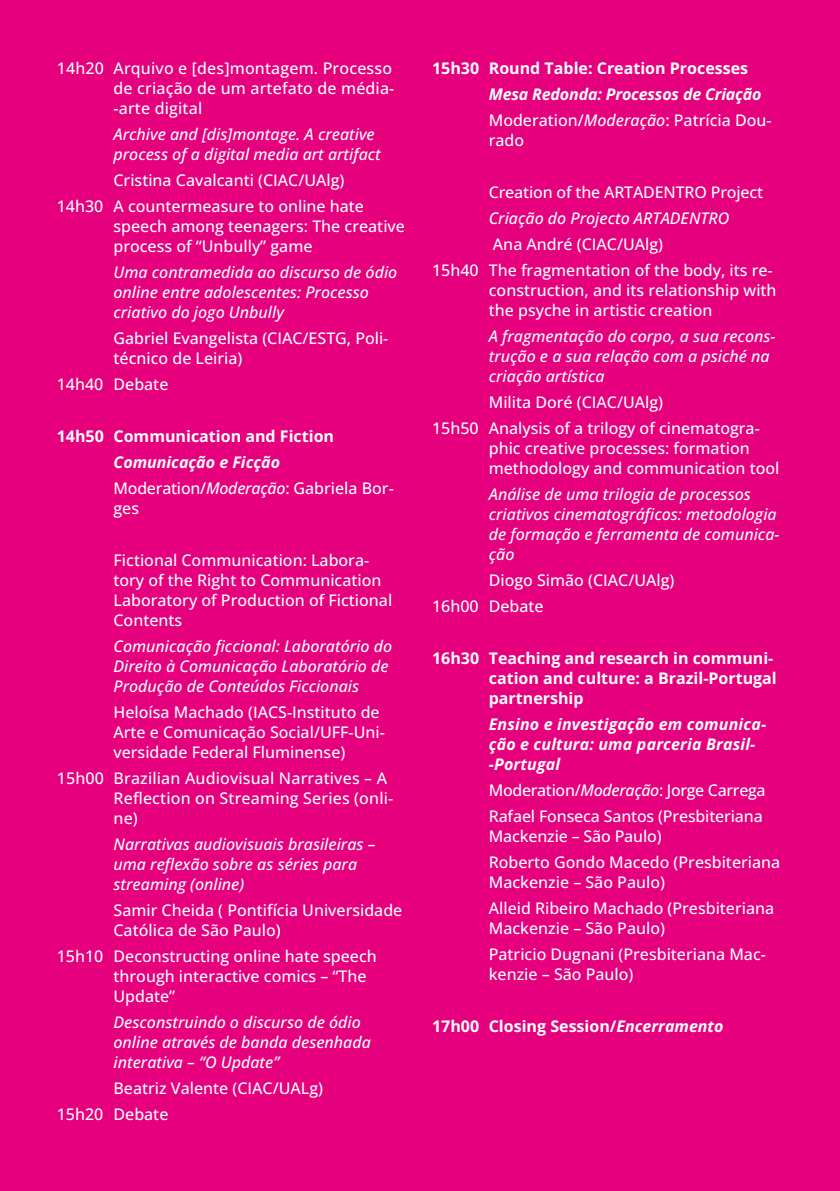
<style>
.page{position:relative;width:840px;height:1191px;background:#fff}
.page>*{position:absolute;margin:0;border:0;box-sizing:border-box;transform-origin:0 0}
.t1{font:500 16px/20px "Open Sans";color:#fff}
.t2{font:italic 500 16px/20px "Open Sans";color:#fff}
.t3{font:700 16px/20px "Open Sans";color:#fff}
.t4{font:italic 700 16px/20px "Open Sans";letter-spacing:.01em;color:#fff}
.t5{font:italic 700 16px/26px "Open Sans";letter-spacing:-.01em;color:#fff}
.s1{font-weight:700;font-style:italic}
.s2{font-style:italic}
.s3{font-weight:500;font-style:normal}
.s4{font-weight:500}
</style>
<div class="page">
<div style="left:0;top:0;width:839px;height:1191px;background:#e6007d"></div>
<p class="t1" style="left:113px;top:58px;width:282px;text-indent:-57px">14h20 Arquivo e [des]montagem. Processo de criação de um artefato de média--arte digital</p>
<p class="t2" style="left:113px;top:124px;width:269px">Archive and [dis]montage. A creative process of a digital media art artifact</p>
<p class="t1" style="left:57px;top:167px;width:308px;line-height:26px;text-indent:57px">Cristina Cavalcanti (CIAC/UAlg)<br>14h30 A countermeasure to online hate</p>
<p class="t1" style="left:113px;top:216px;width:293px">speech among teenagers: The creative process of “Unbully” game</p>
<p class="t2" style="left:113px;top:262px;width:285px">Uma contramedida ao discurso de ódio online entre adolescentes: Processo criativo do jogo Unbully</p>
<p class="t1" style="left:113px;top:328px;width:276px">Gabriel Evangelista (CIAC/ESTG, Poli&shy;técnico de Leiria)</p>
<p class="t1" style="left:57px;top:374px;width:113px">14h40 Debate</p>
<p class="t3" style="left:57px;top:426px;width:279px">14h50 Communication and Fiction</p>
<p class="t1" style="left:113px;top:449px;width:281px;line-height:26px"><span class="s1">Comunicação e Ficção<br></span>Moderation/<span class="s2">Moderação</span>: Gabriela Bor-</p>
<p class="t1" style="left:113px;top:498px;width:27px">ges</p>
<p class="t1" style="left:113px;top:550px;width:280px">Fictional Communication: Labora&shy;tory of the Right to Communication<br>Laboratory of Production of Fictional<br>Contents</p>
<p class="t2" style="left:113px;top:636px;width:280px">Comunicação ficcional: Laboratório do<br>Direito à Comunicação Laboratório de<br>Produção de Conteúdos Ficcionais</p>
<p class="t1" style="left:113px;top:702px;width:273px">Heloísa Machado (IACS-Instituto de<br>Arte e Comunicação Social/UFF-Uni&shy;versidade Federal Fluminense)</p>
<p class="t1" style="left:113px;top:768px;width:281px;text-indent:-57px">15h00 Brazilian Audiovisual Narratives – A<br>Reflection on Streaming Series (onli&shy;ne)</p>
<p class="t2" style="left:113px;top:834px;width:263px">Narrativas audiovisuais brasileiras – uma reflexão sobre as séries para streaming (online)</p>
<p class="t1" style="left:113px;top:900px;width:290px">Samir Cheida ( Pontifícia Universidade<br>Católica de São Paulo)</p>
<p class="t1" style="left:113px;top:946px;width:265px;text-indent:-57px">15h10 Deconstructing online hate speech through interactive comics – “The<br>Update”</p>
<p class="t2" style="left:113px;top:1012px;width:259px">Desconstruindo o discurso de ódio online através de banda desenhada interativa – “O Update”</p>
<p class="t1" style="left:57px;top:1075px;width:268px;line-height:26px;text-indent:57px">Beatriz Valente (CIAC/UALg)<br>15h20 Debate</p>
<p class="t3" style="left:432px;top:58px;width:317px">15h30 Round Table: Creation Processes</p>
<p class="t5" style="left:488px;top:81px;width:284px">Mesa Redonda: Processos de Criação<br><span class="s3">Moderation/</span><span class="s4">Moderação</span><span class="s3">: Patrícia Dou-</span></p>
<p class="t1" style="left:488px;top:130px;width:37px">rado</p>
<p class="t1" style="left:488px;top:182px;width:276px">Creation of the ARTADENTRO Project</p>
<p class="t2" style="left:488px;top:208px;width:242px">Criação do Projecto ARTADENTRO</p>
<p class="t1" style="left:432px;top:231px;width:342px;line-height:26px;text-indent:61px">Ana André (CIAC/UAlg)<br>15h40 The fragmentation of the body, its re-</p>
<p class="t1" style="left:488px;top:280px;width:289px">construction, and its relationship with the psyche in artistic creation</p>
<p class="t2" style="left:488px;top:326px;width:288px">A fragmentação do corpo, a sua recons&shy;trução e a sua relação com a psiché na criação artística</p>
<p class="t1" style="left:432px;top:389px;width:329px;line-height:26px;text-indent:57px">Milita Doré (CIAC/UAlg)<br>15h50 Analysis of a trilogy of cinematogra-</p>
<p class="t1" style="left:488px;top:438px;width:292px">phic creative processes: formation methodology and communication tool</p>
<p class="t2" style="left:488px;top:484px;width:292px">Análise de uma trilogia de processos criativos cinematográficos: metodologia de formação e ferramenta de comunica&shy;ção</p>
<p class="t1" style="left:432px;top:567px;width:244px;line-height:26px;text-indent:57px">Diogo Simão (CIAC/UAlg)<br>16h00 Debate</p>
<p class="t3" style="left:488px;top:648px;width:289px;text-indent:-57px">16h30 Teaching and research in communi&shy;cation and culture: a Brazil-Portugal partnership</p>
<p class="t4" style="left:488px;top:714px;width:279px">Ensino e investigação em comunica&shy;ção e cultura: uma parceria Brasil--Portugal</p>
<p class="t1" style="left:488px;top:777px;width:278px;line-height:26px">Moderation/<span class="s2">Moderação</span>: Jorge Carrega<br>Rafael Fonseca Santos (Presbiteriana</p>
<p class="t1" style="left:488px;top:823px;width:293px;line-height:26px">Mackenzie – São Paulo)<br>Roberto Gondo Macedo (Presbiteriana</p>
<p class="t1" style="left:488px;top:869px;width:287px;line-height:26px">Mackenzie – São Paulo)<br>Alleid Ribeiro Machado (Presbiteriana</p>
<p class="t1" style="left:488px;top:915px;width:278px;line-height:26px">Mackenzie – São Paulo)<br>Patricio Dugnani (Presbiteriana Mac-</p>
<p class="t1" style="left:488px;top:964px;width:146px">kenzie – São Paulo)</p>
<p class="t3" style="left:432px;top:1016px;width:293px">17h00 Closing Session/<span class="s2">Encerramento</span></p>
</div>
